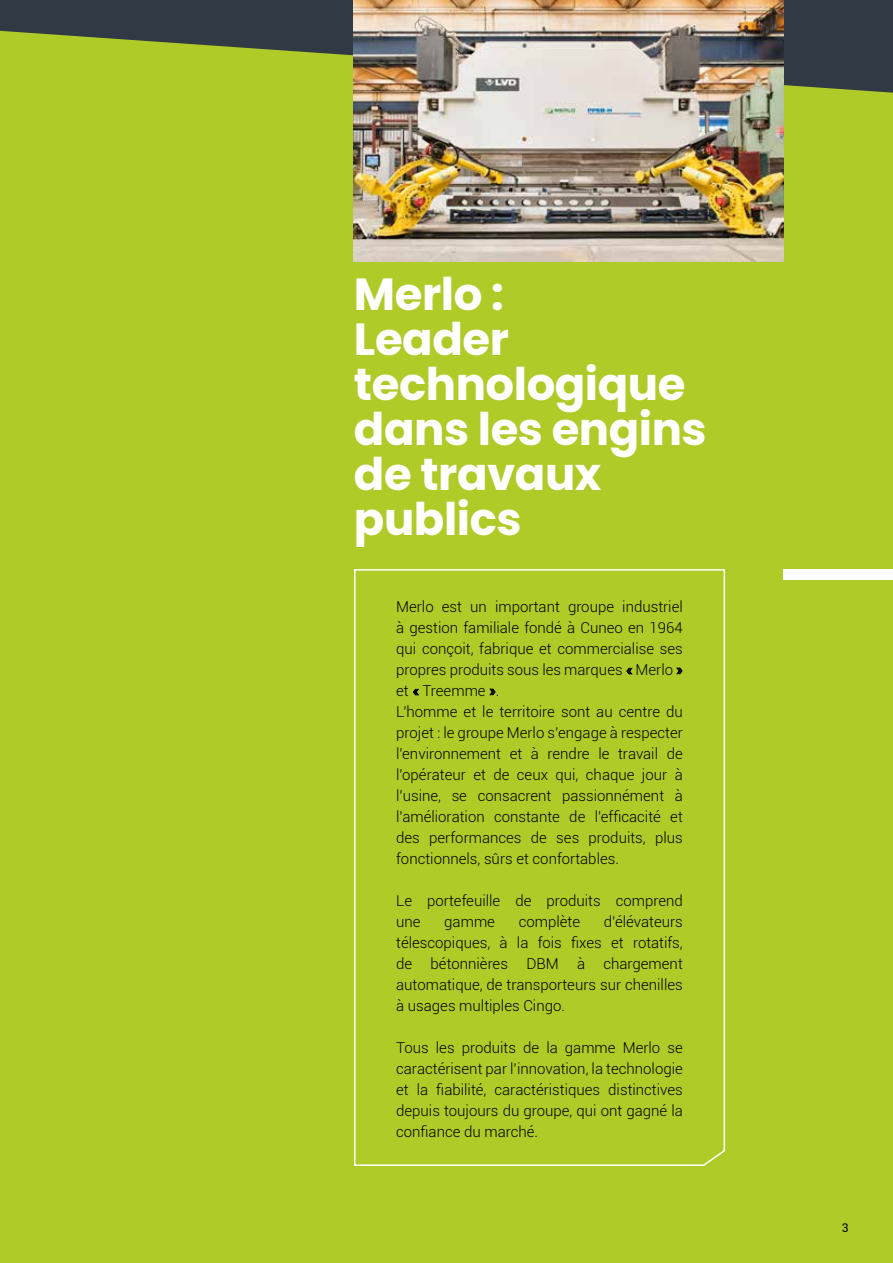
<style>
.page{position:relative;width:893px;height:1263px;background:#afcb27}
.page>*{position:absolute;margin:0;border:0;box-sizing:border-box;transform-origin:0 0}
.t1{font:700 45px/45px "Poppins";letter-spacing:-.01em;color:#fff}
.t2{font:300 15px/21px "Roboto";color:#000}
.t3{font:12px "Roboto";color:#000}
.s1{font-weight:100}
</style>
<div class="page">
<svg style="left:0;top:0;width:893px;height:93px;fill:#303944"></svg>
<img style="left:354px;top:0;width:430px;height:261px">
<svg style="left:354px;top:569px;width:372px;height:597px"></svg>
<div style="left:784px;top:569px;width:109px;height:11px;background:#fff"></div>
<h1 class="t1" style="left:354px;top:272px;width:354px">Merlo :<br>Leader technologique dans les engins de travaux publics</h1>
<p class="t2" style="left:396px;top:596px;width:288px">Merlo est un important groupe industriel à gestion familiale fondé à Cuneo en 1964 qui conçoit, fabrique et commercialise ses propres produits sous les marques <span class="s1">«</span> Merlo <span class="s1">» </span>et <span class="s1">«</span> Treemme <span class="s1">»</span>.<br>L'homme et le territoire sont au centre du projet : le groupe Merlo s’engage à respecter l'environnement et à rendre le travail de l'opérateur et de ceux qui, chaque jour à l'usine, se consacrent passionnément à l'amélioration constante de l'efficacité et des performances de ses produits, plus fonctionnels, sûrs et confortables.</p>
<p class="t2" style="left:396px;top:890px;width:288px">Le portefeuille de produits comprend une</p>
<p class="t2" style="left:396px;top:911px;width:288px;text-align:justify;text-indent:208px">d’élévateurs télescopiques, à la fois fixes et rotatifs, de bétonnières DBM à chargement automatique, de transporteurs sur chenilles à usages multiples Cingo.</p>
<p class="t2" style="left:396px;top:1037px;width:288px;text-align:justify">Tous les produits de la gamme Merlo se caractérisent par l’innovation, la technologie et la fiabilité, caractéristiques distinctives depuis toujours du groupe, qui ont gagné la confiance du marché.</p>
<p class="t2" style="left:444px;top:911px;width:52px">gamme</p>
<p class="t2" style="left:519px;top:911px;width:63px">complète</p>
<p class="t3" style="left:842px;top:1219px;width:8px">3</p>
</div>
